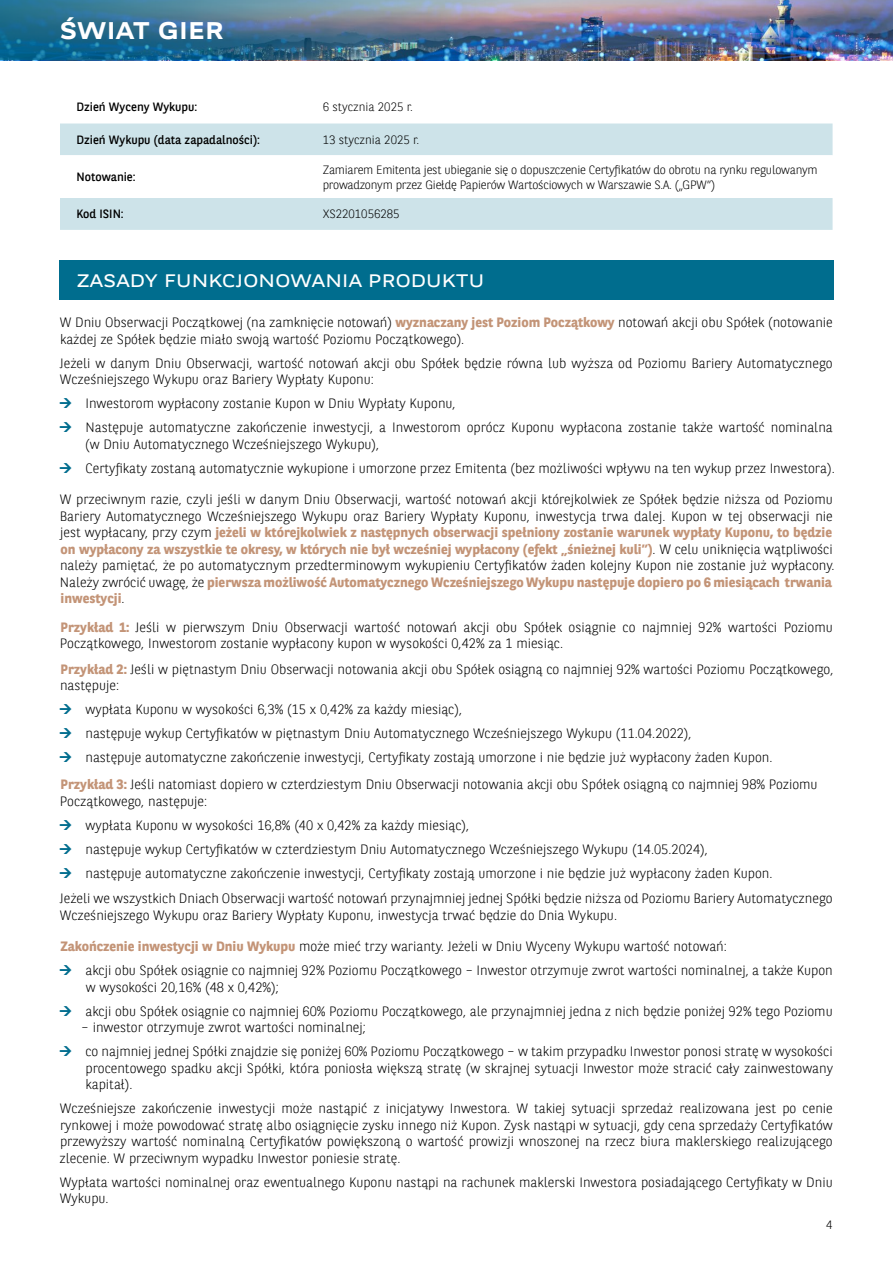
<style>
.page{position:relative;width:893px;height:1263px;background:#fff}
.page>*{position:absolute;margin:0;border:0;box-sizing:border-box;transform-origin:0 0}
.t1{font:700 24px "BNPP Expanded Sans";letter-spacing:.01em;color:#fff}
.t2{font:18px "BNPP Expanded Sans";letter-spacing:.01em;color:#fff}
.t3{font:300 13.5px/16.5px "BNPP Sans";color:#000}
.t4{font:300 12px/15px "BNPP Sans";letter-spacing:-.02em;color:#000}
.t5{font:12px "BNPP Sans";color:#000}
.t6{font:300 12px "BNPP Sans";color:#000}
.s1{font-weight:700;color:#c39477}
</style>
<div class="page">
<img style="left:0;top:0;width:893px;height:60px">
<div style="left:59px;top:260px;width:774px;height:39px;background:#006d8e"></div>
<div style="left:60px;top:124px;width:772px;height:106px;background:#cde3e9"></div>
<svg style="left:60px;top:155px;width:772px;height:43px"></svg>
<h1 class="t1" style="left:60px;top:14px;width:165px">ŚWIAT GIER</h1>
<p class="t5" style="left:76px;top:98px;width:122px">Dzień Wyceny Wykupu:</p>
<p class="t6" style="left:323px;top:98px;width:92px">6 stycznia 2025 r.</p>
<p class="t5" style="left:76px;top:132px;width:185px">Dzień Wykupu (data zapadalności):</p>
<p class="t6" style="left:323px;top:132px;width:98px">13 stycznia 2025 r.</p>
<p class="t5" style="left:76px;top:169px;width:61px">Notowanie:</p>
<p class="t4" style="left:323px;top:161px;width:496px">Zamiarem Emitenta jest ubieganie się o dopuszczenie Certyfikatów do obrotu na rynku regulowanym prowadzonym przez Giełdę Papierów Wartościowych w Warszawie S.A. („GPW”)</p>
<p class="t5" style="left:76px;top:206px;width:49px">Kod ISIN:</p>
<p class="t6" style="left:323px;top:206px;width:78px">XS2201056285</p>
<h2 class="t2" style="left:77px;top:268px;width:409px">ZASADY FUNKCJONOWANIA PRODUKTU</h2>
<p class="t3" style="left:60px;top:314px;width:774px">W Dniu Obserwacji Początkowej (na zamknięcie notowań) <span class="s1">wyznaczany jest Poziom Początkowy</span> notowań akcji obu Spółek (notowanie każdej ze Spółek będzie miało swoją wartość Poziomu Początkowego).</p>
<p class="t3" style="left:60px;top:354px;width:774px">Jeżeli w danym Dniu Obserwacji, wartość notowań akcji obu Spółek będzie równa lub wyższa od Poziomu Bariery Automatycznego<br>Wcześniejszego Wykupu oraz Bariery Wypłaty Kuponu:</p>
<p class="t3" style="left:85px;top:391px;width:749px;line-height:24px">Inwestorom wypłacony zostanie Kupon w Dniu Wypłaty Kuponu,<br>Następuje automatyczne zakończenie inwestycji, a Inwestorom oprócz Kuponu wypłacona zostanie także wartość nominalna</p>
<p class="t3" style="left:85px;top:432px;width:751px;line-height:24px">(w Dniu Automatycznego Wcześniejszego Wykupu),<br>Certyfikaty zostaną automatycznie wykupione i umorzone przez Emitenta (bez możliwości wpływu na ten wykup przez Inwestora).</p>
<p class="t3" style="left:60px;top:491px;width:776px">W przeciwnym razie, czyli jeśli w danym Dniu Obserwacji, wartość notowań akcji którejkolwiek ze Spółek będzie niższa od Poziomu Bariery Automatycznego Wcześniejszego Wykupu oraz Bariery Wypłaty Kuponu, inwestycja trwa dalej. Kupon w tej obserwacji nie jest wypłacany, przy czym <span class="s1">jeżeli w którejkolwiek z następnych obserwacji spełniony zostanie warunek wypłaty Kuponu, to będzie on wypłacony za wszystkie te okresy, w których nie był wcześniej wypłacony (efekt „śnieżnej kuli”)</span>. W celu uniknięcia wątpliwości należy pamiętać, że po automatycznym przedterminowym wykupieniu Certyfikatów żaden kolejny Kupon nie zostanie już wypłacony.<br>Należy zwrócić uwagę, że <span class="s1">pierwsza możliwość Automatycznego Wcześniejszego Wykupu następuje dopiero po 6 miesiącach trwania inwestycji</span>.</p>
<p class="t3" style="left:60px;top:618px;width:774px"><span class="s1">Przykład 1:</span> Jeśli w pierwszym Dniu Obserwacji wartość notowań akcji obu Spółek osiągnie co najmniej 92% wartości Poziomu<br>Początkowego, Inwestorom zostanie wypłacony kupon w wysokości 0,42% za 1 miesiąc.</p>
<p class="t3" style="left:60px;top:660px;width:775px"><span class="s1">Przykład 2:</span> Jeśli w piętnastym Dniu Obserwacji notowania akcji obu Spółek osiągną co najmniej 92% wartości Poziomu Początkowego, następuje:</p>
<p class="t3" style="left:85px;top:697px;width:689px;line-height:24px">wypłata Kuponu w wysokości 6,3% (15 x 0,42% za każdy miesiąc),<br>następuje wykup Certyfikatów w piętnastym Dniu Automatycznego Wcześniejszego Wykupu (11.04.2022),<br>następuje automatyczne zakończenie inwestycji, Certyfikaty zostają umorzone i nie będzie już wypłacony żaden Kupon.</p>
<p class="t3" style="left:60px;top:776px;width:759px"><span class="s1">Przykład 3:</span> Jeśli natomiast dopiero w czterdziestym Dniu Obserwacji notowania akcji obu Spółek osiągną co najmniej 98% Poziomu<br>Początkowego, następuje:</p>
<p class="t3" style="left:85px;top:813px;width:689px;line-height:24px">wypłata Kuponu w wysokości 16,8% (40 x 0,42% za każdy miesiąc),<br>następuje wykup Certyfikatów w czterdziestym Dniu Automatycznego Wcześniejszego Wykupu (14.05.2024),<br>następuje automatyczne zakończenie inwestycji, Certyfikaty zostają umorzone i nie będzie już wypłacony żaden Kupon.</p>
<p class="t3" style="left:60px;top:890px;width:774px">Jeżeli we wszystkich Dniach Obserwacji wartość notowań przynajmniej jednej Spółki będzie niższa od Poziomu Bariery Automatycznego<br>Wcześniejszego Wykupu oraz Bariery Wypłaty Kuponu, inwestycja trwać będzie do Dnia Wykupu.</p>
<p class="t3" style="left:85px;top:934px;width:749px;line-height:24px;text-indent:-25px"><span class="s1">Zakończenie inwestycji w Dniu Wykupu</span> może mieć trzy warianty. Jeżeli w Dniu Wyceny Wykupu wartość notowań:<br>akcji obu Spółek osiągnie co najmniej 92% Poziomu Początkowego – Inwestor otrzymuje zwrot wartości nominalnej, a także Kupon</p>
<p class="t3" style="left:85px;top:975px;width:749px;line-height:24px">w wysokości 20,16% (48 x 0,42%);<br>akcji obu Spółek osiągnie co najmniej 60% Poziomu Początkowego, ale przynajmniej jedna z nich będzie poniżej 92% tego Poziomu</p>
<p class="t3" style="left:85px;top:1015px;width:749px;line-height:24px;text-indent:-4px">– inwestor otrzymuje zwrot wartości nominalnej;<br>co najmniej jednej Spółki znajdzie się poniżej 60% Poziomu Początkowego – w takim przypadku Inwestor ponosi stratę w wysokości</p>
<p class="t3" style="left:86px;top:1059px;width:749px">procentowego spadku akcji Spółki, która poniosła większą stratę (w skrajnej sytuacji Inwestor może stracić cały zainwestowany kapitał).</p>
<p class="t3" style="left:59px;top:1100px;width:775px;text-align:justify">Wcześniejsze zakończenie inwestycji może nastąpić z inicjatywy Inwestora. W takiej sytuacji sprzedaż realizowana jest po cenie rynkowej i może powodować stratę albo osiągnięcie zysku innego niż Kupon. Zysk nastąpi w sytuacji, gdy cena sprzedaży Certyfikatów przewyższy wartość nominalną Certyfikatów powiększoną o wartość prowizji wnoszonej na rzecz biura maklerskiego realizującego zlecenie. W przeciwnym wypadku Inwestor poniesie stratę.</p>
<p class="t3" style="left:60px;top:1173px;width:774px">Wypłata wartości nominalnej oraz ewentualnego Kuponu nastąpi na rachunek maklerski Inwestora posiadającego Certyfikaty w Dniu<br>Wykupu.</p>
<p class="t4" style="left:826px;top:1216px;width:8px">4</p>
</div>
